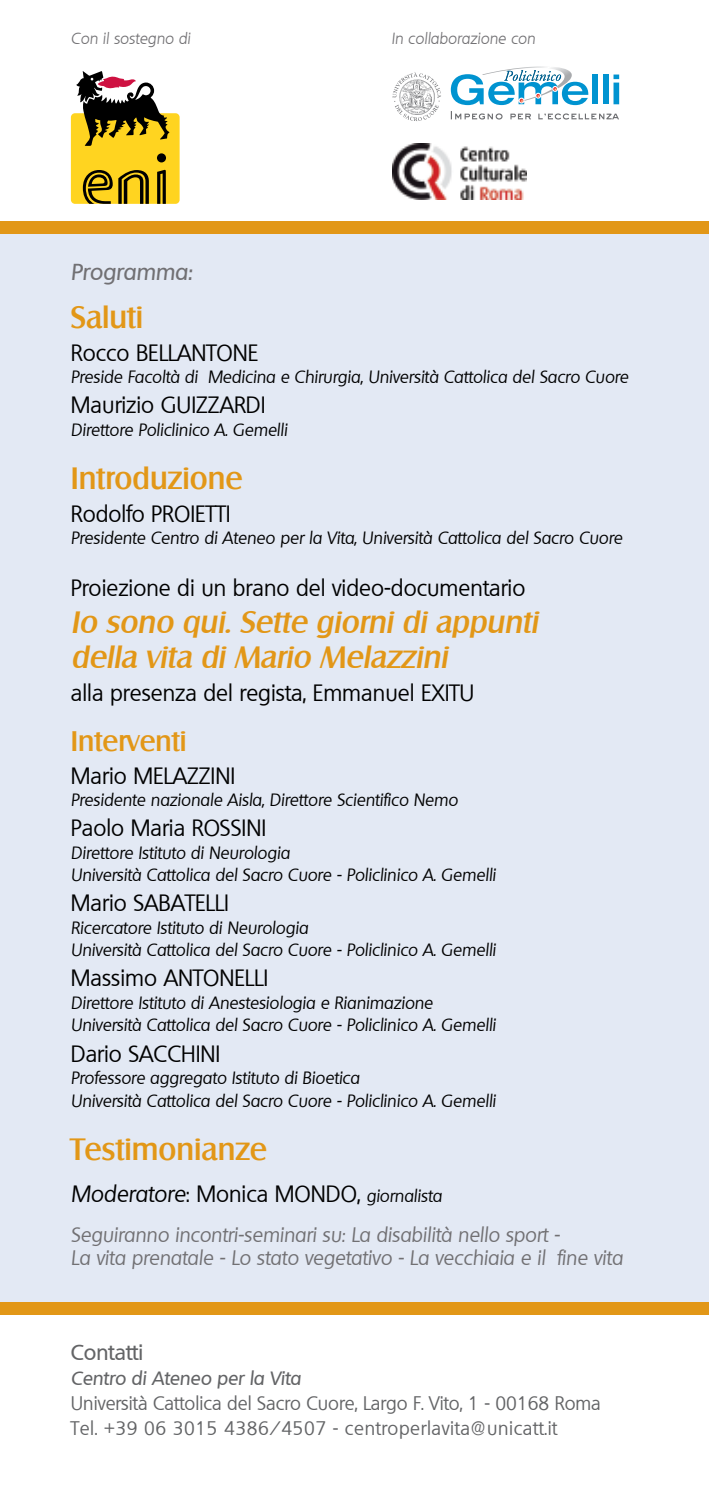
<style>
.page{position:relative;width:709px;height:1489px;background:#fff}
.page>*{position:absolute;margin:0;border:0;box-sizing:border-box;transform-origin:0 0}
.t1{font:italic 500 30px/35px "Salzburg";color:#e29717}
.t2{font:500 30px "Salzburg";color:#e29717}
.t3{font:500 27.5px "Salzburg";color:#e29717}
.t4{font:22.5px "Quebec";color:#000}
.t5{font:italic 500 22.5px "Quebec";color:#717073}
.t6{font:500 21.25px "Quebec";color:#636466}
.t7{font:italic 20px/23.8px "Quebec";color:#717073}
.t8{font:18.75px/25px "Quebec";color:#636466}
.t9{font:italic 500 18.75px "Quebec";color:#636466}
.t10{font:italic 17px/22.5px "Quebec";color:#000}
.t11{font:italic 300 15.75px "Quebec";color:#717073}
.s1{font-style:italic}
.s2{font-style:italic;font-size:17px}
</style>
<div class="page">
<div style="left:0;top:230px;width:709px;height:1076px;background:#e3e9f4"></div>
<img style="left:392px;top:143px;width:134px;height:56px">
<div style="left:592px;top:74px;width:6px;height:30px;background:#0093d0"></div>
<div style="left:603px;top:74px;width:5px;height:30px;background:#0093d0"></div>
<div style="left:613px;top:83px;width:6px;height:21px;background:#0093d0"></div>
<svg style="left:613px;top:74px;width:6px;height:5px"></svg>
<svg style="left:451px;top:66px;width:137px;height:39px"></svg>
<svg style="left:392px;top:72px;width:49px;height:49px"></svg>
<svg style="left:451px;top:111px;width:168px;height:8px"></svg>
<div style="left:0;top:221px;width:709px;height:13px;background:#e29717"></div>
<div style="left:0;top:1302px;width:709px;height:12px;background:#e29717"></div>
<div style="left:71px;top:113px;width:109px;height:91px;background:#ffd420;border-radius:4px"></div>
<svg style="left:157px;top:170px;width:9px;height:34px"></svg>
<div style="left:157px;top:153px;width:9px;height:9px;background:#000;border-radius:50%"></div>
<svg style="left:83px;top:170px;width:66px;height:34px"></svg>
<svg style="left:76px;top:71px;width:93px;height:75px"></svg>
<p class="t11" style="left:71px;top:28px;width:121px">Con il sostegno di</p>
<p class="t11" style="left:391px;top:28px;width:145px">In collaborazione con</p>
<h3 class="t5" style="left:71px;top:257px;width:123px">Programma:</h3>
<h1 class="t2" style="left:71px;top:299px;width:74px">Saluti</h1>
<h3 class="t4" style="left:71px;top:338px;width:189px">Rocco Bellantone</h3>
<p class="t10" style="left:71px;top:366px;width:559px">Preside Facoltà di Medicina e Chirurgia, Università Cattolica del Sacro Cuore</p>
<h3 class="t4" style="left:71px;top:391px;width:196px">Maurizio Guizzardi</h3>
<p class="t10" style="left:71px;top:418px;width:218px">Direttore Policlinico A. Gemelli</p>
<h1 class="t2" style="left:71px;top:460px;width:173px">Introduzione</h1>
<h3 class="t4" style="left:71px;top:499px;width:161px">Rodolfo Proietti</h3>
<p class="t10" style="left:71px;top:527px;width:553px">Presidente Centro di Ateneo per la Vita, Università Cattolica del Sacro Cuore</p>
<h3 class="t4" style="left:71px;top:573px;width:456px">Proiezione di un brano del video-documentario</h3>
<h1 class="t1" style="left:71px;top:605px;width:468px">Io sono qui. Sette giorni di appunti della vita di Mario Melazzini</h1>
<h3 class="t4" style="left:71px;top:678px;width:402px">alla presenza del regista, Emmanuel Exitu</h3>
<h2 class="t3" style="left:71px;top:725px;width:117px">Interventi</h2>
<h3 class="t4" style="left:71px;top:761px;width:166px">Mario Melazzini</h3>
<p class="t10" style="left:71px;top:789px;width:388px">Presidente nazionale Aisla, Direttore Scientifico Nemo</p>
<h3 class="t4" style="left:71px;top:813px;width:197px">Paolo Maria Rossini</h3>
<p class="t10" style="left:71px;top:841px;width:426px">Direttore Istituto di Neurologia<br>Università Cattolica del Sacro Cuore - Policlinico A. Gemelli</p>
<h3 class="t4" style="left:71px;top:888px;width:156px">Mario SABATE LLI</h3>
<p class="t10" style="left:71px;top:916px;width:426px">Ricercatore Istituto di Neurologia<br>Università Cattolica del Sacro Cuore - Policlinico A. Gemelli</p>
<h3 class="t4" style="left:71px;top:963px;width:199px">Massimo Antonelli</h3>
<p class="t10" style="left:71px;top:991px;width:426px">Direttore Istituto di Anestesiologia e Rianimazione<br>Università Cattolica del Sacro Cuore - Policlinico A. Gemelli</p>
<h3 class="t4" style="left:71px;top:1038px;width:133px">Dario SACCHINI</h3>
<p class="t10" style="left:71px;top:1066px;width:426px">Professore aggregato Istituto di Bioetica<br>Università Cattolica del Sacro Cuore - Policlinico A. Gemelli</p>
<h1 class="t2" style="left:71px;top:1131px;width:198px">Testimonianze</h1>
<h3 class="t4" style="left:71px;top:1179px;width:372px"><span class="s1">Moderatore</span>: Monica Mondo, <span class="s2">giornalista</span></h3>
<p class="t7" style="left:71px;top:1222px;width:553px">Seguiranno incontri-seminari su: La disabilità nello sport -<br>La vita prenatale - Lo stato vegetativo - La vecchiaia e il fine vita</p>
<p class="t6" style="left:71px;top:1338px;width:74px">Contatti</p>
<p class="t9" style="left:71px;top:1365px;width:231px">Centro di Ateneo per la Vita</p>
<p class="t8" style="left:71px;top:1390px;width:531px">Università Cattolica del Sacro Cuore, Largo F. Vito, 1 - 00168 Roma<br>Tel. +39 06 3015 4386/4507 - centroperlavita@unicatt.it</p>
</div>
